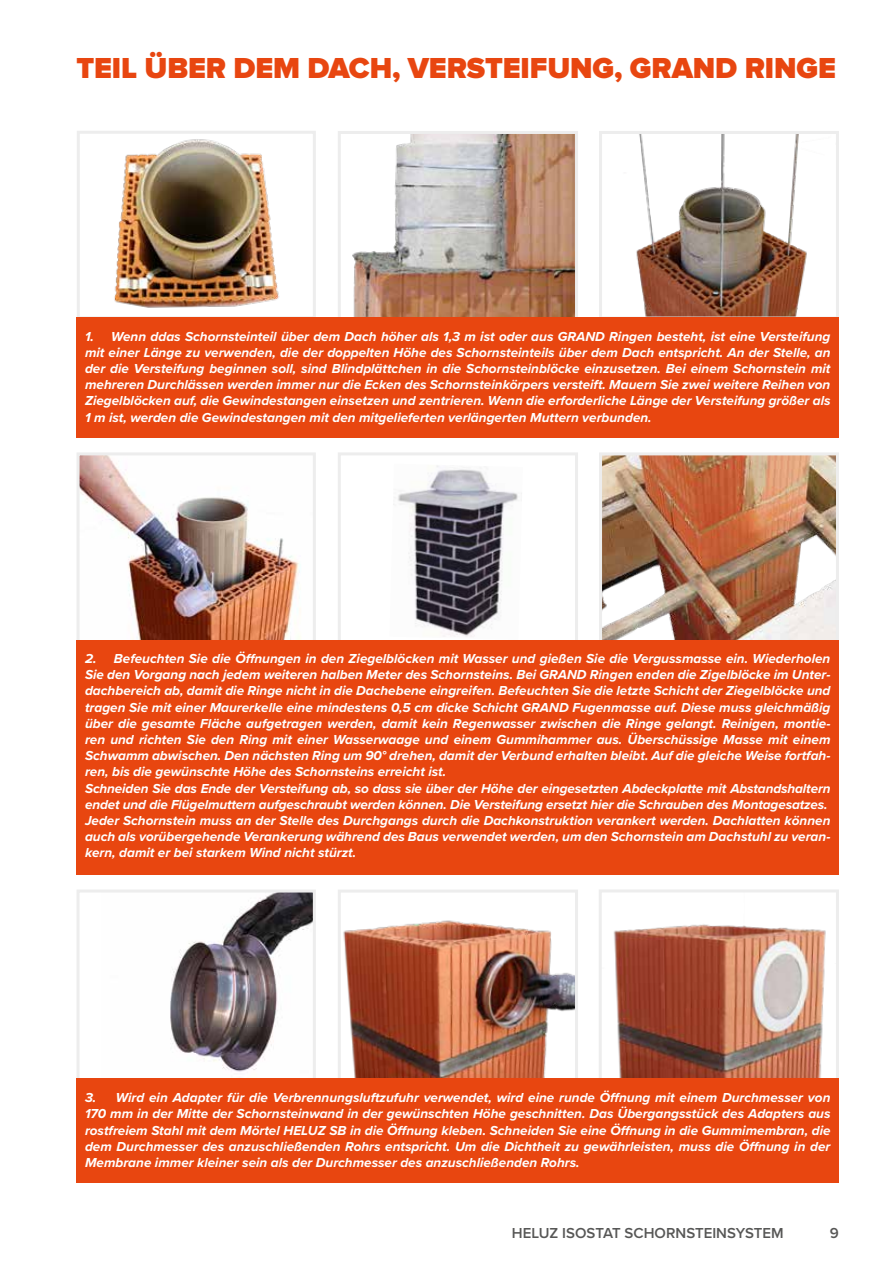
<style>
.page{position:relative;width:893px;height:1263px;background:#fff}
.page>*{position:absolute;margin:0;border:0;box-sizing:border-box;transform-origin:0 0}
.t1{font:900 30px "Proxima Nova";letter-spacing:-.005em;color:#e84610}
.t2{font:600 15px "Proxima Nova";color:#575756}
.t3{font:italic 700 13.5px/16.2px "Proxima Nova";color:#fff;text-align:justify}
</style>
<div class="page">
<img style="left:352px;top:135px;width:222px;height:182px">
<div style="left:338px;top:131px;width:240px;height:191px;border:3px solid #ededed"></div>
<img style="left:342px;top:920px;width:232px;height:159px">
<div style="left:338px;top:889px;width:240px;height:194px;border:3px solid #ededed"></div>
<img style="left:114px;top:139px;width:165px;height:169px">
<div style="left:77px;top:131px;width:239px;height:188px;border:3px solid #ededed"></div>
<img style="left:636px;top:135px;width:171px;height:181px">
<div style="left:599px;top:131px;width:240px;height:189px;border:3px solid #ededed"></div>
<img style="left:603px;top:456px;width:232px;height:183px">
<div style="left:599px;top:452px;width:240px;height:191px;border:3px solid #ededed"></div>
<img style="left:393px;top:465px;width:129px;height:172px">
<div style="left:338px;top:452px;width:240px;height:192px;border:3px solid #ededed"></div>
<img style="left:81px;top:456px;width:220px;height:184px">
<div style="left:77px;top:452px;width:239px;height:192px;border:3px solid #ededed"></div>
<img style="left:613px;top:924px;width:213px;height:154px">
<div style="left:599px;top:889px;width:240px;height:193px;border:3px solid #ededed"></div>
<img style="left:170px;top:893px;width:142px;height:179px">
<div style="left:77px;top:889px;width:239px;height:193px;border:3px solid #ededed"></div>
<div style="left:77px;top:317px;width:762px;height:121px;background:#e84610"></div>
<div style="left:77px;top:1079px;width:762px;height:104px;background:#e84610"></div>
<div style="left:77px;top:640px;width:762px;height:234px;background:#e84610"></div>
<h1 class="t1" style="left:77px;top:50px;width:761px">TEIL ÜBER DEM DACH, VERSTEIFUNG, GRAND RINGE</h1>
<p class="t3" style="left:85px;top:328px;width:747px">1. Wenn ddas Schornsteinteil über dem Dach höher als 1,3 m ist oder aus GRAND Ringen besteht, ist eine Versteifung mit einer Länge zu verwenden, die der doppelten Höhe des Schornsteinteils über dem Dach entspricht. An der Stelle, an der die Versteifung beginnen soll, sind Blindplättchen in die Schornsteinblöcke einzusetzen. Bei einem Schornstein mit mehreren Durchlässen werden immer nur die Ecken des Schornsteinkörpers versteift. Mauern Sie zwei weitere Reihen von Ziegelblöcken auf, die Gewindestangen einsetzen und zentrieren. Wenn die erforderliche Länge der Versteifung größer als 1 m ist, werden die Gewindestangen mit den mitgelieferten verlängerten Muttern verbunden.</p>
<p class="t3" style="left:85px;top:650px;width:747px;text-align:left">2. Befeuchten Sie die Öffnungen in den Ziegelblöcken mit Wasser und gießen Sie die Vergussmasse ein. Wiederholen Sie den Vorgang nach jedem weiteren halben Meter des Schornsteins. Bei GRAND Ringen enden die Zigelblöcke im Unter&shy;dachbereich ab, damit die Ringe nicht in die Dachebene eingreifen. Befeuchten Sie die letzte Schicht der Ziegelblöcke und tragen Sie mit einer Maurerkelle eine mindestens 0,5 cm dicke Schicht GRAND Fugenmasse auf. Diese muss gleichmäßig über die gesamte Fläche aufgetragen werden, damit kein Regenwasser zwischen die Ringe gelangt. Reinigen, montie&shy;ren und richten Sie den Ring mit einer Wasserwaage und einem Gummihammer aus. Überschüssige Masse mit einem Schwamm abwischen. Den nächsten Ring um 90° drehen, damit der Verbund erhalten bleibt. Auf die gleiche Weise fortfah&shy;ren, bis die gewünschte Höhe des Schornsteins erreicht ist.<br>Schneiden Sie das Ende der Versteifung ab, so dass sie über der Höhe der eingesetzten Abdeckplatte mit Abstandshaltern endet und die Flügelmuttern aufgeschraubt werden können. Die Versteifung ersetzt hier die Schrauben des Montagesatzes.<br>Jeder Schornstein muss an der Stelle des Durchgangs durch die Dachkonstruktion verankert werden. Dachlatten können auch als vorübergehende Verankerung während des Baus verwendet werden, um den Schornstein am Dachstuhl zu veran&shy;kern, damit er bei starkem Wind nicht stürzt.</p>
<p class="t3" style="left:85px;top:1089px;width:747px">3. Wird ein Adapter für die Verbrennungsluftzufuhr verwendet, wird eine runde Öffnung mit einem Durchmesser von 170 mm in der Mitte der Schornsteinwand in der gewünschten Höhe geschnitten. Das Übergangsstück des Adapters aus rostfreiem Stahl mit dem Mörtel HELUZ SB in die Öffnung kleben. Schneiden Sie eine Öffnung in die Gummimembran, die dem Durchmesser des anzuschließenden Rohrs entspricht. Um die Dichtheit zu gewährleisten, muss die Öffnung in der Membrane immer kleiner sein als der Durchmesser des anzuschließenden Rohrs.</p>
<p class="t2" style="left:512px;top:1222px;width:273px">HELUZ ISOSTAT SCHORNSTEINSYSTEM</p>
<p class="t2" style="left:830px;top:1222px;width:11px">9</p>
</div>
